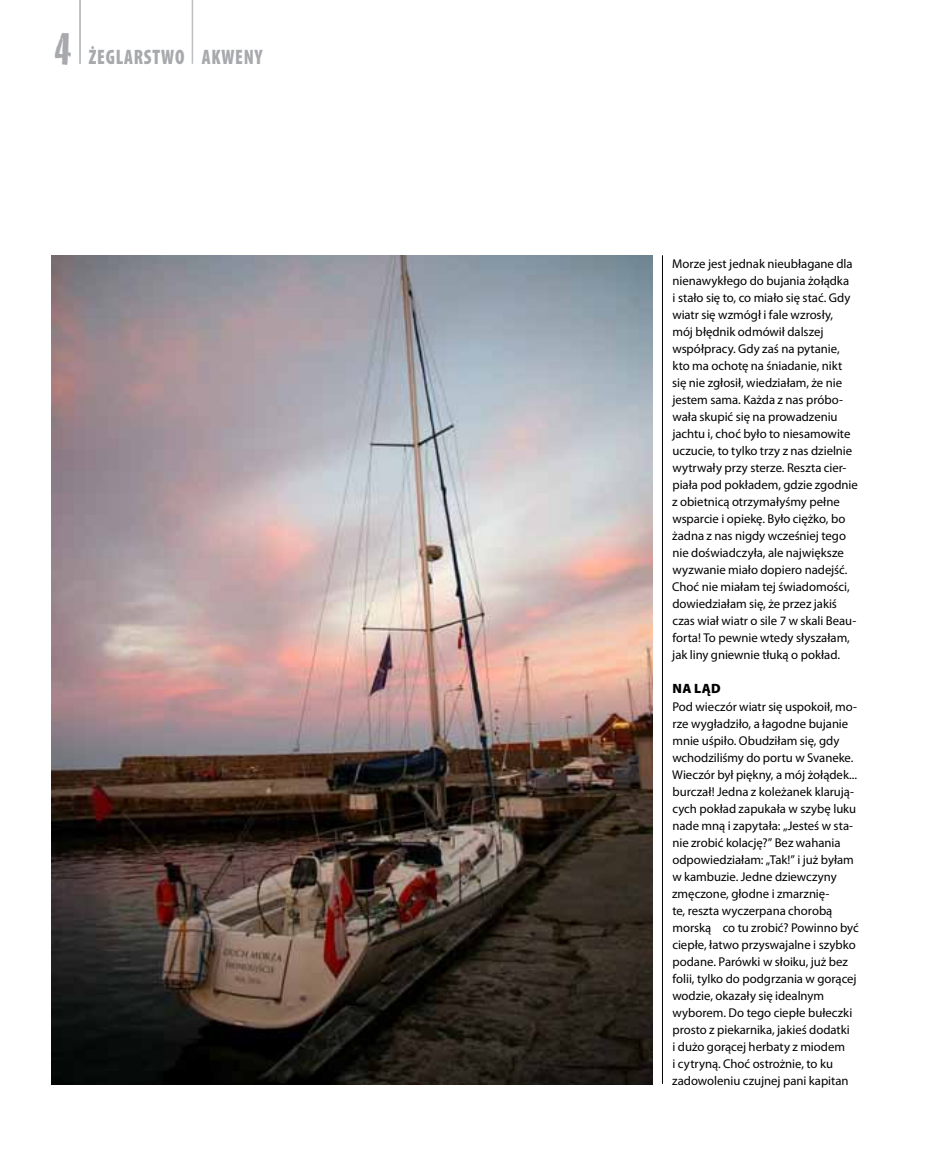
<style>
.page{position:relative;width:936px;height:1170px;background:#fff}
.page>*{position:absolute;margin:0;border:0;box-sizing:border-box;transform-origin:0 0}
.t1{font:49.5px "Craced Pro";color:#a7a9ac}
.t2{font:900 condensed 21px "Myriad Pro";letter-spacing:.04em;color:#a7a9ac;scale:.9 1}
.t3{font:900 13.5px "Myriad Pro";color:#000}
.t4{font:12.75px/17px "Myriad Pro";color:#000}
</style>
<div class="page">
<hr style="left:662px;top:255px;width:1px;height:828px;background:#000">
<hr style="left:79px;top:0;width:2px;height:64px;background:#bcbec0">
<hr style="left:192px;top:0;width:1px;height:64px;background:#bcbec0">
<img style="left:51px;top:255px;width:601px;height:829px">
<h1 class="t1" style="left:54px;top:20px;width:19px">4</h1>
<h2 class="t2" style="left:89px;top:43px;width:194px">ŻEGLARSTWO AKWE NY</h2>
<p class="t4" style="left:672px;top:255px;width:187px">Morze jest jednak nieubłagane dla nienawykłego do bujania żołądka<br>i stało się to, co miało się stać. Gdy wiatr się wzmógł i fale wzrosły,<br>mój błędnik odmówił dalszej współpracy. Gdy zaś na pytanie, kto ma ochotę na śniadanie, nikt się nie zgłosił, wiedziałam, że nie jestem sama. Każda z nas próbo&shy;wała skupić się na prowadzeniu jachtu i, choć było to niesamowite uczucie, to tylko trzy z nas dzielnie wytrwały przy sterze. Reszta cier&shy;piała pod pokładem, gdzie zgodnie z obietnicą otrzymałyśmy pełne wsparcie i opiekę. Było ciężko, bo żadna z nas nigdy wcześniej tego nie doświadczyła, ale największe wyzwanie miało dopiero nadejść.<br>Choć nie miałam tej świadomości, dowiedziałam się, że przez jakiś czas wiał wiatr o sile 7 w skali Beau&shy;forta! To pewnie wtedy słyszałam, jak liny gniewnie tłuką o pokład.</p>
<p class="t3" style="left:672px;top:680px;width:49px">Na ląd</p>
<p class="t4" style="left:672px;top:697px;width:188px">Pod wieczór wiatr się uspokoił, mo&shy;rze wygładziło, a łagodne bujanie mnie uśpiło. Obudziłam się, gdy wchodziliśmy do portu w Svaneke.<br>Wieczór był piękny, a mój żołądek... burczał! Jedna z koleżanek klarują&shy;cych pokład zapukała w szybę luku nade mną i zapytała: „Jesteś w sta&shy;nie zrobić kolację?” Bez wahania odpowiedziałam: „Tak!” i już byłam w kambuzie. Jedne dziewczyny zmęczone, głodne i zmarznię-<br>te, reszta wyczerpana chorobą morską co tu zrobić? Powinno być ciepłe, łatwo przyswajalne i szybko podane. Parówki w słoiku, już bez folii, tylko do podgrzania w gorącej wodzie, okazały się idealnym wyborem. Do tego ciepłe bułeczki prosto z piekarnika, jakieś dodatki<br>i dużo gorącej herbaty z miodem<br>i cytryną. Choć ostrożnie, to ku zadowoleniu czujnej pani kapitan</p>
</div>
